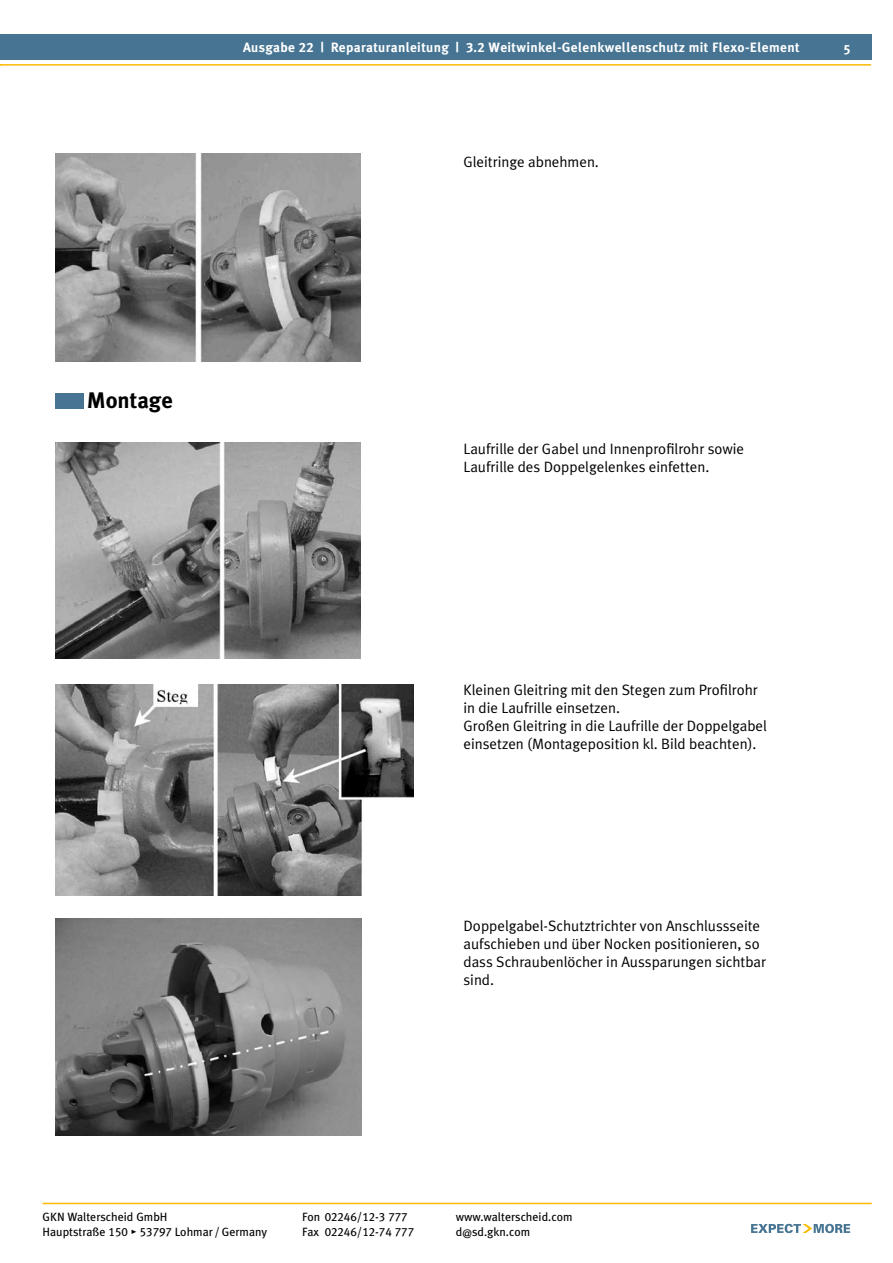
<style>
.page{position:relative;width:893px;height:1263px;background:#fff}
.page>*{position:absolute;margin:0;border:0;box-sizing:border-box;transform-origin:0 0}
.t1{font:700 22.5px "Meta Plus";color:#000}
.t2{font:15px/18px "Meta Plus Normal";color:#000}
.t3{font:700 13.5px "Meta Plus";letter-spacing:.025em;color:#fff}
.t4{font:12px/15px "Meta Plus";color:#000}
.t5{font:12px/15px "Meta Plus Book Caps";color:#000}
.s1{font-family:"Meta Plus Bold Caps";font-weight:400}
.s2{font-family:"Meta Plus"}
.s3{font-family:"Meta Plus Book Caps"}
</style>
<div class="page">
<div style="left:0;top:35px;width:872px;height:25px;background:#467492"></div>
<hr style="left:0;top:64px;width:871px;height:2px;background:#faba00">
<hr style="left:43px;top:1203px;width:829px;height:1px;background:#faba00">
<svg style="left:751px;top:1224px;width:99px;height:9px"></svg>
<div style="left:55px;top:393px;width:29px;height:16px;background:#467492"></div>
<img style="left:55px;top:443px;width:305px;height:215px">
<img style="left:55px;top:153px;width:305px;height:208px">
<img style="left:55px;top:919px;width:307px;height:216px">
<img style="left:55px;top:685px;width:358px;height:210px">
<p class="t3" style="left:243px;top:39px;width:558px">Ausgabe <span class="s1">22</span> | Reparaturanleitung | <span class="s1">3.2</span> Weitwinkel-Gelenkwellenschutz mit Flexo-Element</p>
<p class="t3" style="left:844px;top:39px;width:8px">5</p>
<h1 class="t1" style="left:87px;top:387px;width:88px">Montage</h1>
<p class="t2" style="left:463px;top:153px;width:137px">Gleitringe abnehmen.</p>
<p class="t2" style="left:463px;top:440px;width:282px">Laufrille der Gabel und Innenprofilrohr sowie<br>Laufrille des Doppelgelenkes einfetten.</p>
<p class="t2" style="left:463px;top:681px;width:305px">Kleinen Gleitring mit den Stegen zum Profilrohr in die Laufrille einsetzen.<br>Großen Gleitring in die Laufrille der Doppelgabel einsetzen (Montageposition kl. Bild beachten).</p>
<p class="t2" style="left:463px;top:916px;width:304px">Doppelgabel-Schutztrichter von Anschlussseite aufschieben und über Nocken positionieren, so dass Schraubenlöcher in Aussparungen sichtbar sind.</p>
<p class="t5" style="left:302px;top:1209px;width:113px"><span class="s2">Fon</span> 02246/12-3 777<br><span class="s2">Fax</span> 02246/12-74 777</p>
<p class="t4" style="left:43px;top:1209px;width:226px">GKN Walterscheid GmbH<br>Hauptstraße <span class="s3">150 • 53797</span> Lohmar /Germany</p>
<p class="t4" style="left:456px;top:1209px;width:118px">www.walterscheid.com d@sd.gkn.com</p>
</div>
